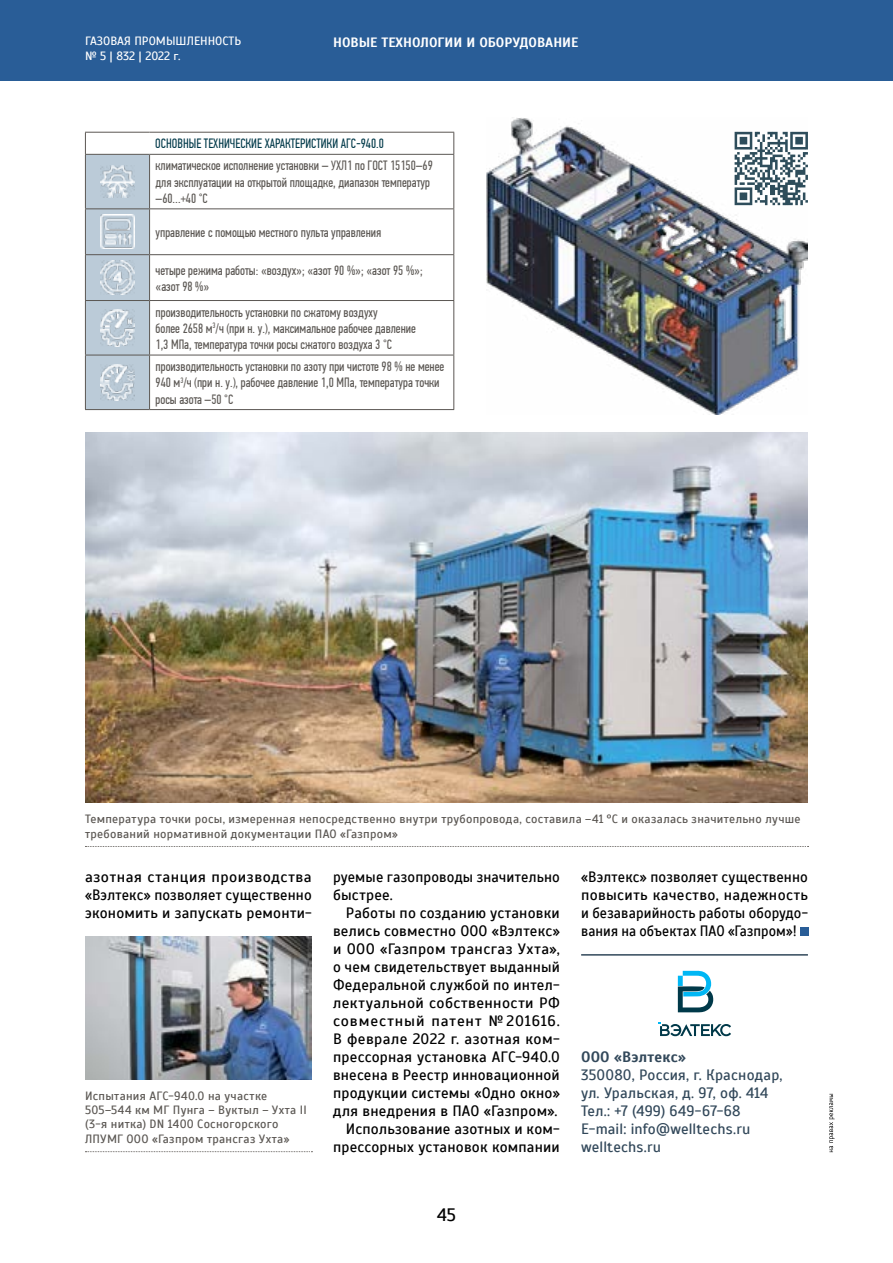
<style>
.page{position:relative;width:893px;height:1263px;background:#fff}
.page>*{position:absolute;margin:0;border:0;box-sizing:border-box;transform-origin:0 0}
.t1{font:18px "Scada";color:#000}
.t2{font:15px/18px "Scada";letter-spacing:.015em;color:#000;text-align:justify}
.t3{font:15px/18px "Scada";letter-spacing:.01em;color:#32485a}
.t4{font:700 15px "Scada";letter-spacing:.01em;color:#32485a}
.t5{font:13.5px/16.2px "PF Din Text Comp Pro";color:#5b5753}
.t6{font:13.5px "PF Din Text Comp Pro";color:#003949}
.t7{font:700 13.5px "Scada";color:#fff}
.t8{font:12px/14.4px "Scada";letter-spacing:.025em;color:#5b5753}
.t9{font:12px/14.4px "Scada";color:#fff}
</style>
<div class="page">
<div style="left:0;top:0;width:893px;height:81px;background:#295d97"></div>
<div style="left:800px;top:927px;width:8px;height:9px;background:#295d97"></div>
<img style="left:85px;top:432px;width:723px;height:371px">
<hr style="left:581px;top:954px;width:227px;height:2px;background:#32485a">
<svg style="left:829px;top:1094px;width:6px;height:58px"></svg>
<svg style="left:658px;top:1022px;width:73px;height:14px"></svg>
<svg style="left:678px;top:971px;width:35px;height:41px"></svg>
<svg style="left:85px;top:1151px;width:227px;height:1px"></svg>
<hr style="left:85px;top:132px;width:65px;height:1px;background:#5b5753">
<svg style="left:85px;top:133px;width:65px;height:276px;background:#c2d0db"></svg>
<hr style="left:150px;top:132px;width:304px;height:1px;background:#5b5753">
<svg style="left:453px;top:133px;width:1px;height:21px"></svg>
<hr style="left:85px;top:154px;width:65px;height:1px;background:#5b5753">
<hr style="left:85px;top:155px;width:1px;height:53px;background:#5b5753">
<hr style="left:150px;top:154px;width:304px;height:1px;background:#5b5753">
<hr style="left:149px;top:155px;width:1px;height:53px;background:#5b5753">
<hr style="left:453px;top:155px;width:1px;height:53px;background:#5b5753">
<hr style="left:85px;top:208px;width:65px;height:1px;background:#5b5753">
<hr style="left:85px;top:209px;width:1px;height:45px;background:#5b5753">
<hr style="left:150px;top:208px;width:304px;height:1px;background:#5b5753">
<hr style="left:149px;top:209px;width:1px;height:45px;background:#5b5753">
<hr style="left:453px;top:209px;width:1px;height:45px;background:#5b5753">
<hr style="left:85px;top:254px;width:65px;height:1px;background:#5b5753">
<hr style="left:85px;top:255px;width:1px;height:45px;background:#5b5753">
<hr style="left:150px;top:254px;width:304px;height:1px;background:#5b5753">
<hr style="left:149px;top:255px;width:1px;height:45px;background:#5b5753">
<hr style="left:453px;top:255px;width:1px;height:45px;background:#5b5753">
<hr style="left:85px;top:300px;width:65px;height:1px;background:#5b5753">
<hr style="left:85px;top:301px;width:1px;height:54px;background:#5b5753">
<hr style="left:150px;top:300px;width:304px;height:1px;background:#5b5753">
<hr style="left:149px;top:301px;width:1px;height:54px;background:#5b5753">
<hr style="left:453px;top:301px;width:1px;height:54px;background:#5b5753">
<hr style="left:85px;top:355px;width:65px;height:1px;background:#5b5753">
<hr style="left:85px;top:355px;width:1px;height:54px;background:#5b5753">
<hr style="left:85px;top:409px;width:65px;height:1px;background:#5b5753">
<hr style="left:150px;top:355px;width:304px;height:1px;background:#5b5753">
<hr style="left:149px;top:355px;width:1px;height:54px;background:#5b5753">
<hr style="left:453px;top:355px;width:1px;height:54px;background:#5b5753">
<hr style="left:150px;top:409px;width:304px;height:1px;background:#5b5753">
<img style="left:100px;top:166px;width:35px;height:31px">
<img style="left:100px;top:215px;width:35px;height:34px">
<img style="left:100px;top:261px;width:35px;height:33px">
<img style="left:100px;top:309px;width:35px;height:37px">
<img style="left:100px;top:364px;width:35px;height:36px">
<svg style="left:85px;top:846px;width:723px;height:1px"></svg>
<img style="left:85px;top:936px;width:227px;height:143px">
<img style="left:487px;top:117px;width:321px;height:297px">
<p class="t9" style="left:85px;top:34px;width:158px">ГАЗОВАЯ ПРОМЫШЛЕННОСТЬ № 5 | 832 | 2022 г.</p>
<p class="t7" style="left:333px;top:34px;width:247px">НОВЫЕ ТЕХНОЛОГИИ И ОБОРУДОВАНИЕ</p>
<p class="t6" style="left:155px;top:136px;width:230px">ОСНОВНЫЕ ТЕХНИЧЕСКИЕ ХАРАКТЕРИСТИКИ АГС-940.0</p>
<p class="t5" style="left:156px;top:158px;width:279px">климатическое исполнение установки – УХЛ1 по ГОСТ 15150–69 для эксплуатации на открытой площадке, диапазон температур –60…+40 °С</p>
<p class="t5" style="left:156px;top:224px;width:227px">управление с помощью местного пульта управления</p>
<p class="t5" style="left:156px;top:262px;width:269px">четыре режима работы: «воздух»; «азот 90 %»; «азот 95 %»; «азот 98 %»</p>
<p class="t5" style="left:156px;top:304px;width:262px">производительность установки по сжатому воздуху<br>более 2658 м<sup>3</sup>/ч (при н. у.), максимальное рабочее давление<br>1,3 МПа, температура точки росы сжатого воздуха 3 °С</p>
<p class="t5" style="left:156px;top:359px;width:290px">производительность установки по азоту при чистоте 98 % не менее<br>940 м<sup>3</sup>/ч (при н. у.), рабочее давление 1,0 МПа, температура точки росы азота –50 °С</p>
<p class="t8" style="left:85px;top:812px;width:717px">Температура точки росы, измеренная непосредственно внутри трубопровода, составила –41 °С и оказалась значительно лучше требований нормативной документации ПАО «Газпром»</p>
<p class="t2" style="left:85px;top:868px;width:228px">азотная станция производства «Вэлтекс» позволяет существенно экономить и запускать ремонти-</p>
<p class="t2" style="left:333px;top:868px;width:228px">руемые газопроводы значительно быстрее.</p>
<p class="t2" style="left:333px;top:904px;width:228px;text-align:right">Работы по созданию установки велись совместно ООО «Вэлтекс» и ООО «Газпром трансгаз Ухта», о чем свидетельствует выданный<br>Федеральной службой по интел&shy;лектуальной собственности РФ совместный патент № 201616.<br>В феврале 2022 г. азотная ком&shy;прессорная установка АГС-940.0 внесена в Реестр инновационной продукции системы «Одно окно» для внедрения в ПАО «Газпром».<br>Использование азотных и ком&shy;прессорных установок компании</p>
<p class="t8" style="left:85px;top:1088px;width:223px">Испытания АГС-940.0 на участке 505–544 км МГ Пунга – Вуктыл – Ухта II (3-я нитка) DN 1400 Сосногорского ЛПУМГ ООО «Газпром трансгаз Ухта»</p>
<p class="t1" style="left:437px;top:1204px;width:20px">45</p>
<p class="t2" style="left:581px;top:868px;width:228px">«Вэлтекс» позволяет существенно повысить качество, надежность и безаварийность работы оборудо&shy;вания на объектах ПАО «Газпром»!</p>
<p class="t4" style="left:581px;top:1048px;width:106px">ООО «Вэлтекс»</p>
<p class="t3" style="left:581px;top:1066px;width:203px">350080, Россия, г. Краснодар, ул. Уральская, д. 97, оф. 414<br>Тел.: +7 (499) 649-67-68<br>E-mail: info@welltechs.ru welltechs.ru</p>
</div>
